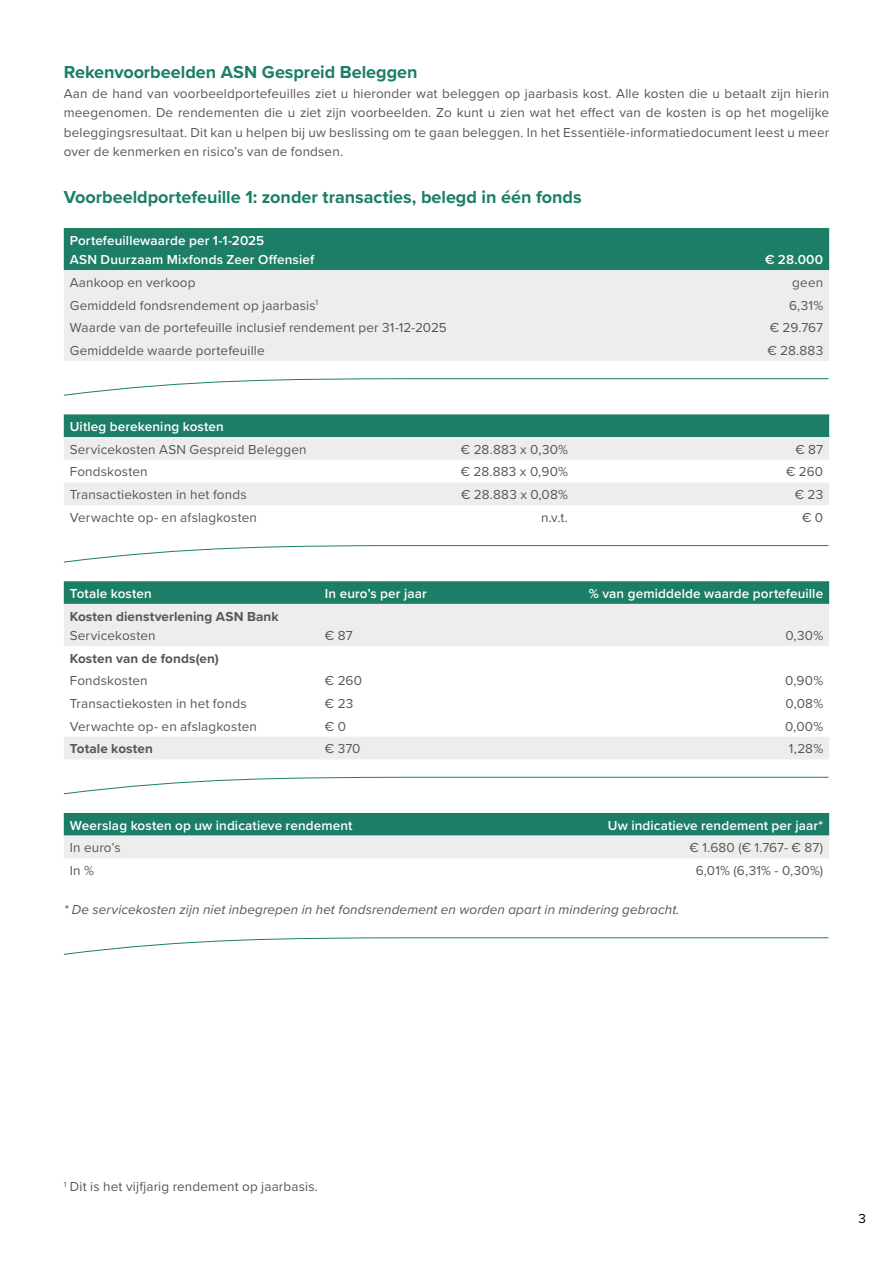
<style>
.page{position:relative;width:893px;height:1263px;background:#fff}
.page>*{position:absolute;margin:0;border:0;box-sizing:border-box;transform-origin:0 0}
.ASN_Tussenkopje_H2{font:700 18px "Proxima Nova";color:#1c7e66}
.ASN_Body{font:13.5px/19.5px "Proxima Nova";letter-spacing:.01em;color:#575756;text-align:justify}
.ASN_Body-2{font:600 13.5px "Proxima Nova";letter-spacing:.01em;color:#fff}
.ASN_Body-3{font:italic 13.5px "Proxima Nova";letter-spacing:.005em;color:#575756}
.ASN_Body_subkopje_H3{font:700 13.5px "Proxima Nova";letter-spacing:.01em;color:#575756}
.t1{font:13.5px "Proxima Nova";color:#000}
</style>
<div class="page">
<div style="left:64px;top:228px;width:765px;height:42px;background:#1c7e66"></div>
<div style="left:64px;top:270px;width:765px;height:91px;background:#ededed"></div>
<svg style="left:63px;top:378px;width:766px;height:18px"></svg>
<div style="left:64px;top:414px;width:765px;height:23px;background:#1c7e66"></div>
<svg style="left:64px;top:437px;width:765px;height:68px;fill:#ededed"></svg>
<svg style="left:63px;top:545px;width:766px;height:18px"></svg>
<svg style="left:64px;top:581px;width:765px;height:23px;background:#1f8068"></svg>
<svg style="left:64px;top:604px;width:765px;height:155px"></svg>
<svg style="left:63px;top:776px;width:766px;height:19px"></svg>
<svg style="left:64px;top:813px;width:765px;height:45px;background:#85b5a9"></svg>
<svg style="left:63px;top:937px;width:766px;height:18px"></svg>
<h2 class="ASN_Tussenkopje_H2" style="left:64px;top:59px;width:355px">Rekenvoorbeelden ASN Gespreid Beleggen</h2>
<p class="ASN_Body" style="left:64px;top:83px;width:767px">Aan de hand van voorbeeldportefeuilles ziet u hieronder wat beleggen op jaarbasis kost. Alle kosten die u betaalt zijn hierin meegenomen. De rendementen die u ziet zijn voorbeelden. Zo kunt u zien wat het effect van de kosten is op het mogelijke beleggingsresultaat. Dit kan u helpen bij uw beslissing om te gaan beleggen. In het Essentiële-informatiedocument leest u meer over de kenmerken en risico’s van de fondsen.</p>
<h2 class="ASN_Tussenkopje_H2" style="left:64px;top:183px;width:519px">Voorbeeldportefeuille 1: zonder transacties, belegd in één fonds</h2>
<p class="ASN_Body-2" style="left:70px;top:230px;width:196px">Portefeuillewaarde per 1-1-2025</p>
<p class="ASN_Body-2" style="left:70px;top:250px;width:246px">ASN Duurzaam Mixfonds Zeer Offensief</p>
<p class="ASN_Body-2" style="left:765px;top:250px;width:60px">€ 28.000</p>
<p class="ASN_Body" style="left:70px;top:272px;width:127px">Aankoop en verkoop</p>
<p class="ASN_Body" style="left:792px;top:272px;width:32px">geen</p>
<p class="ASN_Body" style="left:70px;top:295px;width:250px">Gemiddeld fondsrendement op jaarbasis<sup>1</sup></p>
<p class="ASN_Body" style="left:789px;top:295px;width:36px">6,31%</p>
<p class="ASN_Body" style="left:70px;top:317px;width:379px">Waarde van de portefeuille inclusief rendement per 31-12-2025</p>
<p class="ASN_Body" style="left:770px;top:317px;width:55px">€ 29.767</p>
<p class="ASN_Body" style="left:70px;top:340px;width:196px">Gemiddelde waarde portefeuille</p>
<p class="ASN_Body" style="left:767px;top:340px;width:57px">€ 28.883</p>
<p class="ASN_Body-2" style="left:70px;top:416px;width:156px">Uitleg berekening kosten</p>
<p class="ASN_Body" style="left:70px;top:439px;width:238px">Servicekosten ASN Gespreid Beleggen</p>
<p class="ASN_Body" style="left:461px;top:439px;width:109px">€ 28.883 x 0,30%</p>
<p class="ASN_Body" style="left:795px;top:439px;width:29px">€ 87</p>
<p class="ASN_Body" style="left:70px;top:461px;width:79px">Fondskosten</p>
<p class="ASN_Body" style="left:461px;top:461px;width:109px">€ 28.883 x 0,90%</p>
<p class="ASN_Body" style="left:786px;top:461px;width:39px">€ 260</p>
<p class="ASN_Body" style="left:70px;top:484px;width:178px">Transactiekosten in het fonds</p>
<p class="ASN_Body" style="left:461px;top:484px;width:109px">€ 28.883 x 0,08%</p>
<p class="ASN_Body" style="left:795px;top:484px;width:30px">€ 23</p>
<p class="ASN_Body" style="left:70px;top:507px;width:189px">Verwachte op- en afslagkosten</p>
<p class="ASN_Body" style="left:541px;top:507px;width:29px">n.v.t.</p>
<p class="ASN_Body" style="left:802px;top:507px;width:23px">€ 0</p>
<p class="ASN_Body-2" style="left:70px;top:583px;width:84px">Totale kosten</p>
<p class="ASN_Body-2" style="left:325px;top:583px;width:103px">In euro’s per jaar</p>
<p class="ASN_Body-2" style="left:589px;top:583px;width:236px">% van gemiddelde waarde portefeuille</p>
<h3 class="ASN_Body_subkopje_H3" style="left:70px;top:606px;width:210px">Kosten dienstverlening ASN Bank</h3>
<p class="ASN_Body" style="left:70px;top:625px;width:87px">Servicekosten</p>
<p class="ASN_Body" style="left:325px;top:625px;width:29px">€ 87</p>
<p class="ASN_Body" style="left:785px;top:625px;width:39px">0,30%</p>
<h3 class="ASN_Body_subkopje_H3" style="left:70px;top:648px;width:151px">Kosten van de fonds(en)</h3>
<p class="ASN_Body" style="left:70px;top:671px;width:79px">Fondskosten</p>
<p class="ASN_Body" style="left:325px;top:671px;width:39px">€ 260</p>
<p class="ASN_Body" style="left:785px;top:671px;width:40px">0,90%</p>
<p class="ASN_Body" style="left:70px;top:693px;width:178px">Transactiekosten in het fonds</p>
<p class="ASN_Body" style="left:325px;top:693px;width:30px">€ 23</p>
<p class="ASN_Body" style="left:785px;top:693px;width:39px">0,08%</p>
<p class="ASN_Body" style="left:70px;top:716px;width:189px">Verwachte op- en afslagkosten</p>
<p class="ASN_Body" style="left:325px;top:716px;width:23px">€ 0</p>
<p class="ASN_Body" style="left:785px;top:716px;width:40px">0,00%</p>
<h3 class="ASN_Body_subkopje_H3" style="left:70px;top:739px;width:85px">Totale kosten</h3>
<p class="ASN_Body" style="left:325px;top:738px;width:37px">€ 370</p>
<p class="ASN_Body" style="left:789px;top:738px;width:36px">1,28%</p>
<p class="ASN_Body-2" style="left:70px;top:815px;width:284px">Weerslag kosten op uw indicatieve rendement</p>
<p class="ASN_Body-2" style="left:608px;top:815px;width:217px">Uw indicatieve rendement per jaar*</p>
<p class="ASN_Body" style="left:70px;top:837px;width:52px">In euro’s</p>
<p class="ASN_Body" style="left:690px;top:837px;width:135px">€ 1.680 (€ 1.767- € 87)</p>
<p class="ASN_Body" style="left:70px;top:860px;width:26px">In %</p>
<p class="ASN_Body" style="left:696px;top:860px;width:129px">6,01% (6,31% - 0,30%)</p>
<p class="ASN_Body-3" style="left:64px;top:899px;width:617px">* De servicekosten zijn niet inbegrepen in het fondsrendement en worden apart in mindering gebracht.</p>
<p class="ASN_Body" style="left:64px;top:1176px;width:256px"><sup>1</sup> Dit is het vijfjarig rendement op jaarbasis.</p>
<p class="t1" style="left:858px;top:1208px;width:9px">3</p>
</div>
